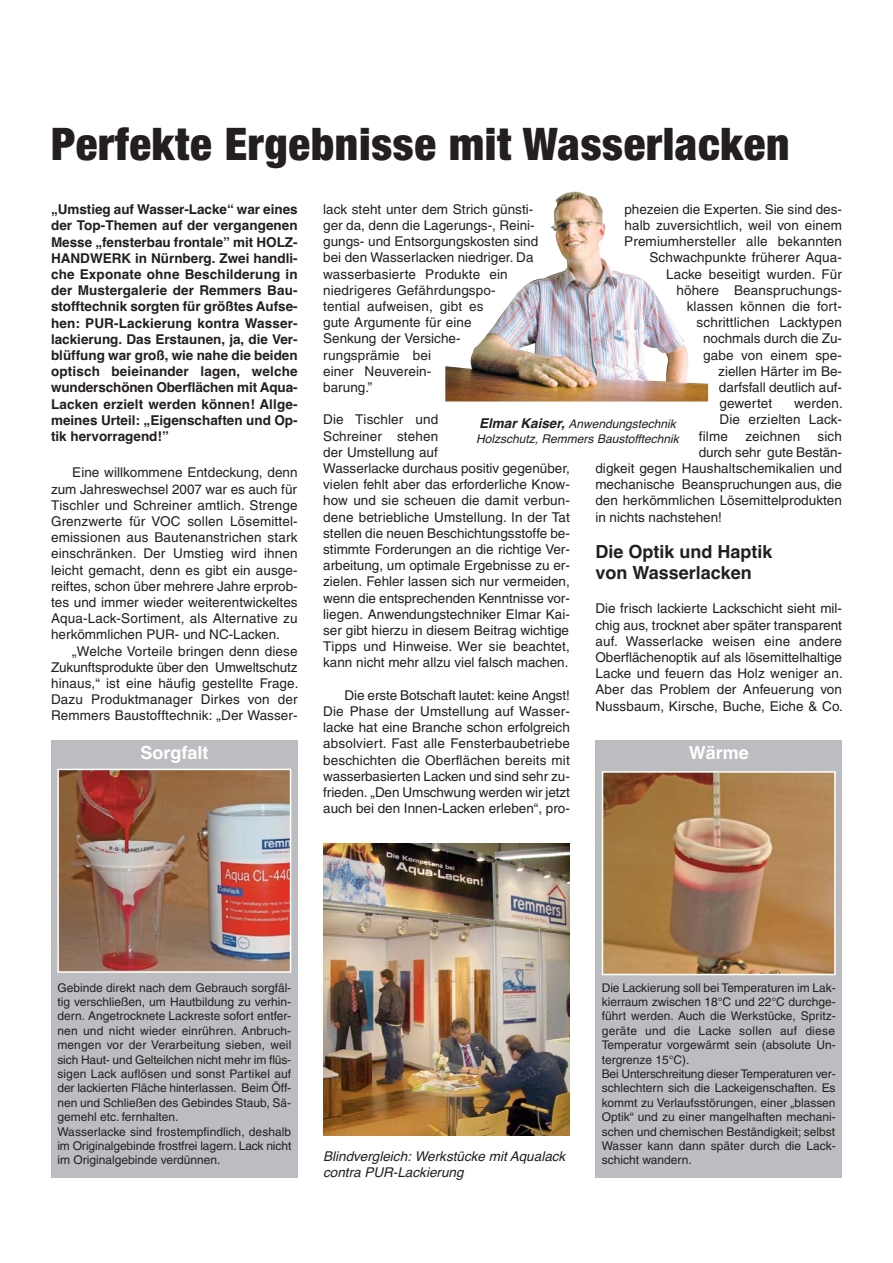
<style>
.page{position:relative;width:893px;height:1263px;background:#fff}
.page>*{position:absolute;margin:0;border:0;box-sizing:border-box;transform-origin:0 0}
.t1{font:900 condensed 45px "Helvetica Neue";letter-spacing:.015em;color:#231f20}
.t2{font:700 18px/21.6px "Helvetica";color:#231f20}
.t3{font:700 18px "Helvetica";color:#fff}
.t4{font:13.5px/16.2px "Helvetica";letter-spacing:.005em;color:#231f20;text-align:justify}
.t5{font:700 13.5px/16.2px "Helvetica";color:#231f20;text-align:justify}
.t6{font:italic 13.5px/16.2px "Helvetica";color:#231f20}
.t7{font:12px/14.4px "Helvetica";color:#231f20}
.t8{font:italic 12px/15px "Helvetica";color:#231f20}
.s1{font-weight:700;font-size:13.5px}
</style>
<div class="page">
<div style="left:51px;top:740px;width:247px;height:438px;background:#bbbdc0"></div>
<div style="left:595px;top:740px;width:247px;height:438px;background:#bbbdc0"></div>
<img style="left:323px;top:844px;width:247px;height:292px">
<img style="left:445px;top:191px;width:263px;height:211px">
<img style="left:60px;top:772px;width:228px;height:198px">
<div style="left:57px;top:769px;width:234px;height:204px;border:2px solid #fff"></div>
<img style="left:605px;top:774px;width:228px;height:198px">
<div style="left:602px;top:771px;width:234px;height:204px;border:2px solid #fff"></div>
<h1 class="t1" style="left:51px;top:128px;width:740px">Perfekte Ergebnisse mit Wasserlacken</h1>
<p class="t5" style="left:51px;top:203px;width:248px">„Umstieg auf Wasser-Lacke“ war eines der Top-Themen auf der vergangenen Messe „fensterbau frontale” mit HOLZ-HANDWERK in Nürnberg. Zwei handli&shy;che Exponate ohne Beschilderung in der Mustergalerie der Remmers Bau&shy;stofftechnik sorgten für größtes Aufse&shy;hen: PUR-Lackierung kontra Wasser&shy;lackierung. Das Erstaunen, ja, die Ver&shy;blüffung war groß, wie nahe die beiden optisch beieinander lagen, welche wunderschönen Oberflächen mit Aqua-Lacken erzielt werden können! Allge&shy;meines Urteil: „Eigenschaften und Op&shy;tik hervorragend!”</p>
<p class="t4" style="left:51px;top:466px;width:248px;text-indent:21px">Eine willkommene Entdeckung, denn zum Jahreswechsel 2007 war es auch für Tischler und Schreiner amtlich. Strenge Grenzwerte für VOC sollen Lösemittel&shy;emissionen aus Bautenanstrichen stark einschränken. Der Umstieg wird ihnen leicht gemacht, denn es gibt ein ausge&shy;reiftes, schon über mehrere Jahre erprob&shy;tes und immer wieder weiterentwickeltes Aqua-Lack-Sorti ment, als Alternative zu herkömmlichen PUR- und NC-Lacken.</p>
<p class="t4" style="left:51px;top:644px;width:249px;text-indent:21px">„Welche Vorteile bringen denn diese Zukunftsprodukte über den Umweltschutz hinaus,“ ist eine häufig gestellte Frage.<br>Dazu Produktmanager Dirkes von der Remmers Baustofftechnik: „Der Wasser-</p>
<h2 class="t3" style="left:140px;top:746px;width:70px">Sorgfalt</h2>
<p class="t4" style="left:323px;top:202px;width:217px;text-align:left">lack steht unter dem Strich günsti&shy;ger da, denn die Lagerungs-, Reini&shy;gungs- und Entsorgungskosten sind bei den Wasser lacken niedriger. Da wasserbasierte Produkte ein niedrigeres Gefährdungspo-<br>tential aufweisen, gibt es<br>gute Argumente für eine<br>Senkung der Versiche&shy;rungsprämie bei<br>einer Neuverein-<br>barung.”</p>
<p class="t4" style="left:323px;top:413px;width:248px;text-align:left">Die Tischler und<br>Schreiner stehen<br>der Umstellung auf<br>Wasserlacke durchaus positiv ge genüber, vielen fehlt aber das erforderliche Know&shy;how und sie scheuen die damit verbun&shy;dene betriebliche Umstellung. In der Tat stellen die neuen Beschichtungsstoffe be&shy;stimmte Forderungen an die richtige Ver&shy;arbeitung, um optimale Ergebnisse zu er&shy;zielen. Fehler lassen sich nur vermeiden, wenn die entsprechenden Kenntnisse vor&shy;liegen. Anwendungstechniker Elmar Kai&shy;ser gibt hierzu in diesem Beitrag wichtige Tipps und Hinweise. Wer sie beachtet, kann nicht mehr allzu viel falsch machen.</p>
<p class="t4" style="left:323px;top:688px;width:248px;text-indent:21px">Die erste Botschaft lautet: keine Angst!<br>Die Phase der Umstellung auf Wasser&shy;lacke hat eine Branche schon erfolgreich absolviert. Fast alle Fensterbaubetriebe beschichten die Oberflächen bereits mit wasserbasierten Lacken und sind sehr zu&shy;frieden. „Den Umschwung werden wir jetzt auch bei den Innen-Lacken erleben“, pro-</p>
<p class="t4" style="left:624px;top:202px;width:219px">phezeien die Experten. Sie sind des-</p>
<p class="t4" style="left:624px;top:219px;width:219px">halb zuversichtlich, weil von einem</p>
<p class="t4" style="left:624px;top:235px;width:219px">Premiumhersteller alle bekannten</p>
<p class="t4" style="left:649px;top:251px;width:194px">Schwachpunkte früherer Aqua-</p>
<p class="t4" style="left:666px;top:267px;width:177px">Lacke beseitigt wurden. Für</p>
<p class="t4" style="left:676px;top:283px;width:167px">höhere Beanspruchungs-</p>
<p class="t4" style="left:687px;top:300px;width:157px">klassen können die fort-</p>
<p class="t4" style="left:696px;top:316px;width:147px">schrittlichen Lacktypen</p>
<p class="t4" style="left:703px;top:332px;width:140px">nochmals durch die Zu-</p>
<p class="t4" style="left:703px;top:348px;width:140px">gabe von einem spe-</p>
<p class="t4" style="left:718px;top:364px;width:125px">ziellen Härter im Be-</p>
<p class="t4" style="left:719px;top:381px;width:125px">darfsfall deutlich auf-</p>
<p class="t4" style="left:719px;top:397px;width:54px">gewertet</p>
<p class="t4" style="left:794px;top:397px;width:50px">werden.</p>
<p class="t4" style="left:719px;top:413px;width:124px">Die erzielten Lack-</p>
<p class="t4" style="left:699px;top:429px;width:31px">filme</p>
<p class="t4" style="left:745px;top:429px;width:56px">zeichnen</p>
<p class="t4" style="left:817px;top:429px;width:26px">sich</p>
<p class="t4" style="left:699px;top:445px;width:145px">durch sehr gute Bestän-</p>
<p class="t4" style="left:595px;top:462px;width:248px">digkeit gegen Haushaltschemikalien und</p>
<p class="t4" style="left:595px;top:478px;width:248px">mechanische Beanspruchungen aus, die</p>
<p class="t4" style="left:595px;top:494px;width:248px">den herkömmlichen Lösemittelprodukten</p>
<p class="t4" style="left:595px;top:510px;width:128px">in nichts nachstehen!</p>
<h2 class="t2" style="left:595px;top:542px;width:179px">Die Optik und Haptik von Wasserlacken</h2>
<p class="t4" style="left:595px;top:602px;width:249px">Die frisch lackierte Lackschicht sieht mil&shy;chig aus, trocknet aber später transparent auf. Wasserlacke weisen eine andere Oberflächenoptik auf als lösemittelhaltige Lacke und feuern das Holz weniger an.<br>Aber das Problem der Anfeuerung von Nussbaum, Kirsche, Buche, Eiche &amp; Co.</p>
<p class="t8" style="left:476px;top:417px;width:204px"><span class="s1">Elmar Kaiser,</span> Anwendungstechnik<br>Holzschutz, Remmers Baustofftechnik</p>
<h2 class="t3" style="left:689px;top:746px;width:62px">Wärme</h2>
<p class="t7" style="left:57px;top:982px;width:235px">Gebinde direkt nach dem Gebrauch sorgfäl&shy;tig verschließen, um Hautbildung zu verhin&shy;dern. Angetrocknete Lackreste sofort ent fer&shy;nen und nicht wieder einrühren. Anbruch&shy;mengen vor der Verarbeitung sieben, weil sich Haut- und Gelteilchen nicht mehr im flüs&shy;sigen Lack auflösen und sonst Partikel auf der lackierten Fläche hinterlassen. Beim Öff&shy;nen und Schließen des Gebindes Staub, Sä&shy;ge mehl etc. fernhalten.<br>Wasserlacke sind frostempfindlich, deshalb im Originalgebin de frostfrei lagern. Lack nicht im Originalgebinde verdünnen.</p>
<p class="t6" style="left:323px;top:1149px;width:244px">Blindvergleich: Werkstücke mit Aqualack contra PUR-Lackierung</p>
<p class="t7" style="left:602px;top:982px;width:235px">Die Lackierung soll bei Temperaturen im Lak&shy;kierraum zwischen 18°C und 22°C durchge&shy;führt werden. Auch die Werkstücke, Spritz&shy;geräte und die Lacke sollen auf diese Temperatur vorgewärmt sein (absolute Un&shy;tergrenze 15°C).<br>Bei Unterschreitung dieser Temperaturen ver&shy;schlechtern sich die Lackeigen schaften. Es kommt zu Verlaufsstörungen, einer „blassen Optik“ und zu einer mangelhaften mechani&shy;schen und chemischen Beständigkeit; selbst Wasser kann dann später durch die Lack&shy;schicht wandern.</p>
</div>
